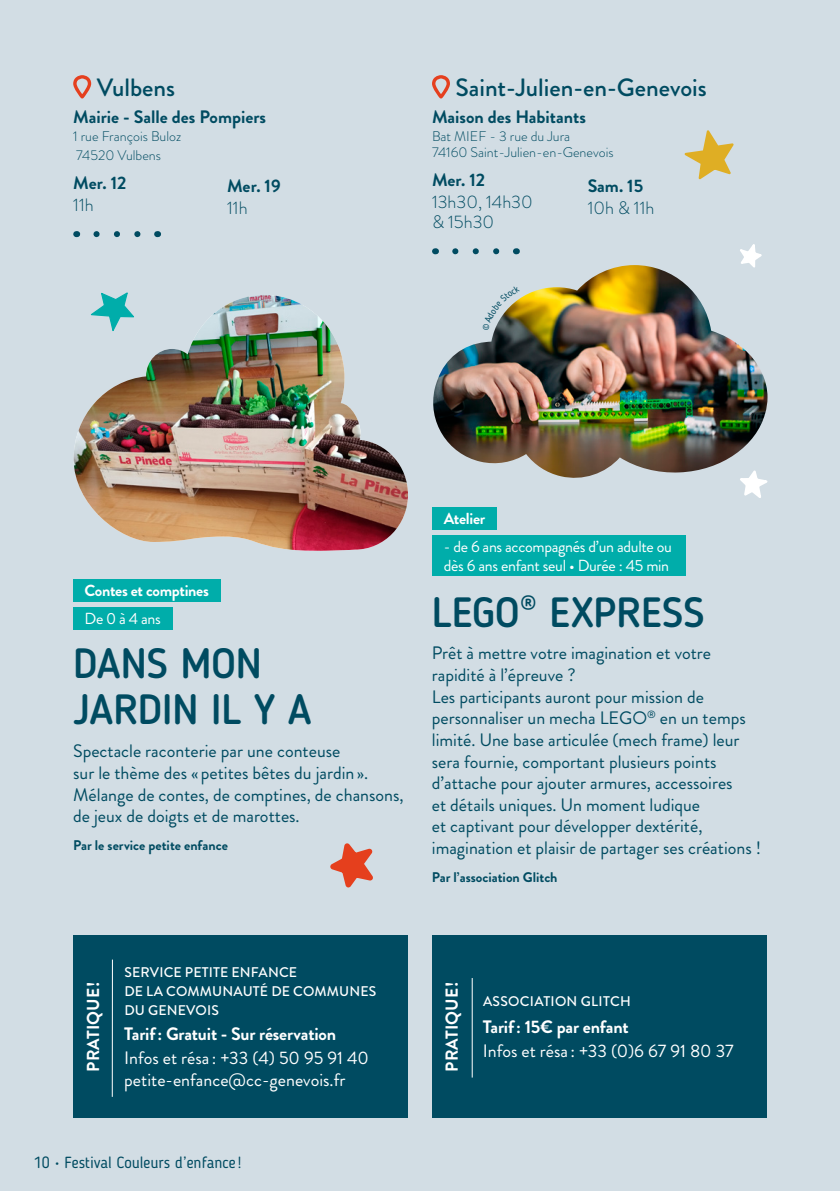
<style>
.page{position:relative;width:840px;height:1191px;background:#fff}
.page>*{position:absolute;margin:0;border:0;box-sizing:border-box;transform-origin:0 0}
.t1{font:500 42px/46px "Blogger Sans";color:#004b61}
.t2{font:500 25px "Brandon Grotesque";color:#004b61}
.t3{font:18px/21.6px "Brandon Grotesque";color:#004b61}
.t4{font:18px/21.6px "Brandon Grotesque";color:#fff}
.t5{font:700 18px "Brandon Grotesque";color:#004b61}
.t6{font:700 18px "Brandon Grotesque";letter-spacing:-.01em;color:#fff}
.t7{font:300 18px/20px "Brandon Grotesque";color:#004b61}
.t8{font:700 17.4px "Brandon Grotesque";color:#fff}
.t9{font:16px/18px "Brandon Grotesque";letter-spacing:-.02em;color:#fff}
.t10{font:16px "Blogger Sans";color:#004b61}
.t11{font:700 16px "Brandon Grotesque";letter-spacing:-.02em;color:#fff}
.t12{font:300 14px/18.8px "Brandon Grotesque";color:#004b61}
.t13{font:500 14px/19px "Brandon Grotesque";letter-spacing:.01em;color:#fff}
.t14{font:700 14px "Brandon Grotesque";color:#004b61}
</style>
<div class="page">
<div style="left:0;top:0;width:839px;height:1191px;background:#d2dde4"></div>
<svg style="left:684px;top:130px;width:49px;height:49px"></svg>
<svg style="left:101px;top:292px;width:27px;height:3px"></svg>
<svg style="left:73px;top:75px;width:18px;height:23px"></svg>
<svg style="left:96px;top:231px;width:45px;height:6px"></svg>
<svg style="left:432px;top:75px;width:17px;height:23px"></svg>
<svg style="left:455px;top:248px;width:45px;height:6px"></svg>
<div style="left:73px;top:579px;width:147px;height:22px;background:#00adaa"></div>
<div style="left:73px;top:607px;width:99px;height:22px;background:#00adaa"></div>
<div style="left:432px;top:507px;width:65px;height:23px;background:#00adaa"></div>
<div style="left:432px;top:535px;width:253px;height:41px;background:#00adaa"></div>
<div style="left:431px;top:935px;width:335px;height:182px;background:#004b61"></div>
<hr style="left:471px;top:978px;width:1px;height:99px;background:#fff">
<div style="left:73px;top:935px;width:335px;height:182px;background:#004b61"></div>
<hr style="left:112px;top:959px;width:1px;height:137px;background:#fff">
<svg style="left:740px;top:244px;width:22px;height:21px"></svg>
<svg style="left:740px;top:480px;width:28px;height:18px"></svg>
<img style="left:433px;top:265px;width:334px;height:215px">
<img style="left:74px;top:295px;width:334px;height:256px">
<svg style="left:330px;top:843px;width:43px;height:45px"></svg>
<svg style="left:482px;top:285px;width:37px;height:45px"></svg>
<h2 class="t2" style="left:97px;top:71px;width:80px">Vulbens</h2>
<p class="t5" style="left:73px;top:104px;width:194px">Mairie - Salle des Pompiers</p>
<p class="t12" style="left:73px;top:127px;width:109px">1 rue François Buloz<br>74520 Vulbens</p>
<p class="t5" style="left:73px;top:170px;width:55px">Mer. 12</p>
<p class="t7" style="left:73px;top:195px;width:22px">11h</p>
<p class="t5" style="left:227px;top:173px;width:55px">Mer. 19</p>
<p class="t7" style="left:227px;top:197px;width:22px">11h</p>
<h2 class="t2" style="left:455px;top:71px;width:253px">Saint-Julien-en-Genevois</h2>
<p class="t5" style="left:432px;top:104px;width:155px">Maison des Habitants</p>
<p class="t12" style="left:432px;top:129px;width:183px;line-height:16px">Bat MIEF - 3 rue du Jura<br>74160 Saint-Julien-en-Genevois</p>
<p class="t5" style="left:432px;top:167px;width:55px">Mer. 12</p>
<p class="t7" style="left:432px;top:192px;width:102px">13h30, 14h30 &amp; 15h30</p>
<p class="t5" style="left:587px;top:173px;width:57px">Sam. 15</p>
<p class="t7" style="left:587px;top:197px;width:68px">10h &amp; 11h</p>
<p class="t11" style="left:84px;top:579px;width:126px">Contes et comptines</p>
<p class="t9" style="left:84px;top:609px;width:78px">De 0 à 4 ans</p>
<h1 class="t1" style="left:73px;top:640px;width:240px">DANS MON<br>JARDIN IL Y A</h1>
<p class="t3" style="left:73px;top:740px;width:332px">Spectacle raconterie par une conteuse<br>sur le thème des « petites bêtes du jardin ».<br>Mélange de contes, de comptines, de chansons, de jeux de doigts et de marottes.</p>
<p class="t14" style="left:73px;top:835px;width:156px">Par le service petite enfance</p>
<p class="t11" style="left:443px;top:507px;width:43px">Atelier</p>
<p class="t9" style="left:443px;top:538px;width:229px">- de 6 ans accompagnés d’un adulte ou dès 6 ans enfant seul • Durée : 45 min</p>
<h1 class="t1" style="left:431px;top:588px;width:274px">LEGO<sup>®</sup> EXPRESS</h1>
<p class="t3" style="left:431px;top:642px;width:330px">Prêt à mettre votre imagination et votre rapidité à l’épreuve ?<br>Les participants auront pour mission de personnaliser un mecha LEGO<sup>®</sup> en un temps limité. Une base articulée (mech frame) leur sera fournie, comportant plusieurs points d’attache pour ajouter armures, accessoires<br>et détails uniques. Un moment ludique<br>et captivant pour développer dextérité, imagination et plaisir de partager ses créations !</p>
<p class="t14" style="left:431px;top:867px;width:127px">Par l’association Glitch</p>
<p class="t8" style="left:81px;top:1071px;width:92px;rotate:-90deg">PRATIQUE!</p>
<p class="t13" style="left:124px;top:963px;width:253px">SERVICE PETITE ENFANCE<br>DE LA COMMUNAUTÉ DE COMMUNES<br>DU GENEVOIS</p>
<p class="t6" style="left:124px;top:1020px;width:213px">Tarif: Gratuit - Sur réservation</p>
<p class="t4" style="left:124px;top:1047px;width:246px">Infos et résa : +33 (4) 50 95 91 40 petite-enfance@cc-genevois.fr</p>
<p class="t10" style="left:34px;top:1153px;width:209px">10 • Festival Couleurs d’enfance !</p>
<p class="t8" style="left:439px;top:1071px;width:92px;rotate:-90deg">PRATIQUE!</p>
<p class="t13" style="left:483px;top:991px;width:149px">ASSOCIATION GLITCH</p>
<p class="t6" style="left:482px;top:1014px;width:147px">Tarif: 15€ par enfant</p>
<p class="t4" style="left:482px;top:1040px;width:252px">Infos et résa : +33 (0)6 67 91 80 37</p>
</div>
